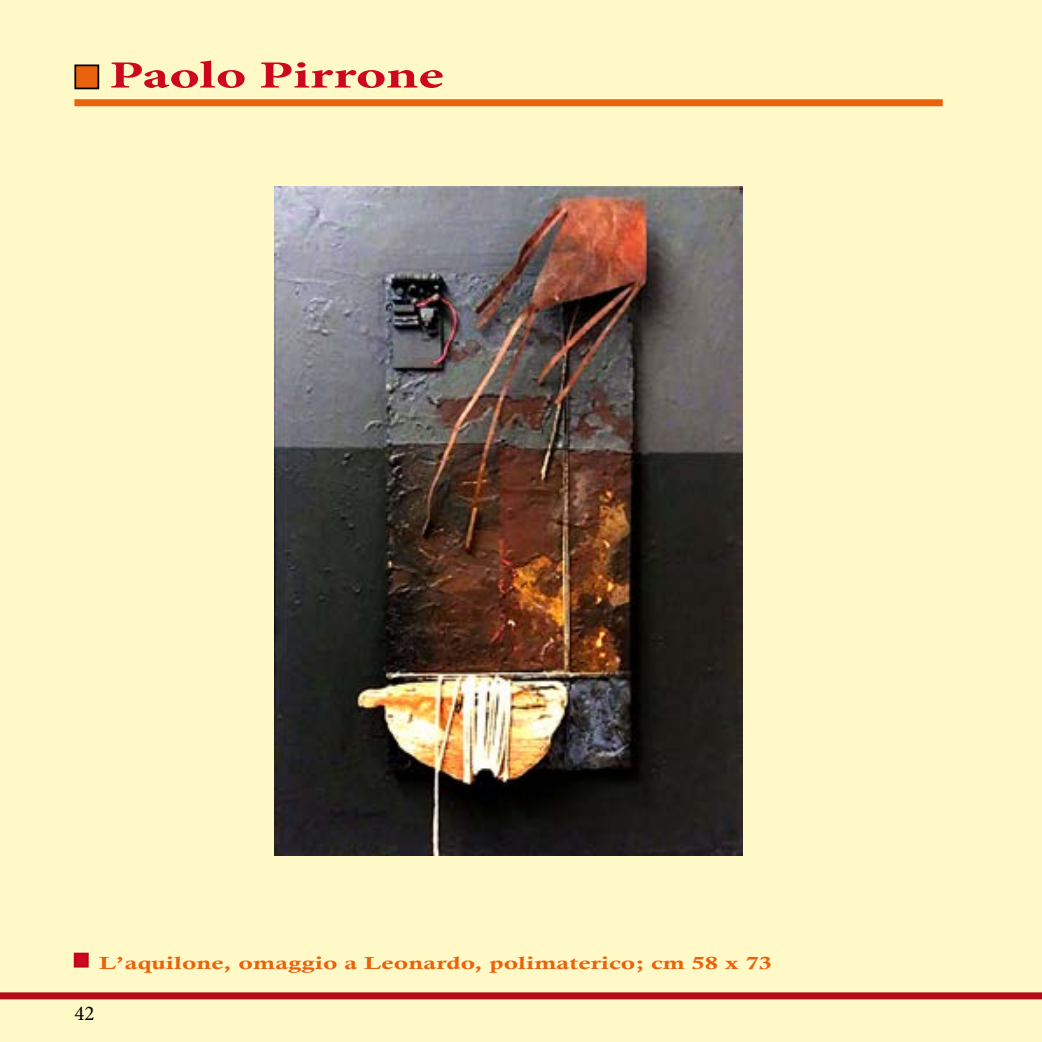
<style>
.page{position:relative;width:1042px;height:1042px;background:#fff9c7}
.page>*{position:absolute;margin:0;border:0;box-sizing:border-box;transform-origin:0 0}
.t1{font:700 38.5px "Minion Pro";color:#cd071e;scale:1.5 1}
.t2{font:21px "Minion Pro";color:#000}
.t3{font:17.5px "Calis MT Bol";color:#ea620e;scale:1.5 1}
</style>
<div class="page">
<div style="left:74px;top:952px;width:15px;height:15px;background:#cd071e;border:2px solid #b40b1a"></div>
<div style="left:0;top:992px;width:1042px;height:7px;background:#b40b1a"></div>
<div style="left:75px;top:65px;width:23px;height:23px;background:#ea620e"></div>
<div style="left:74px;top:64px;width:25px;height:25px;border:2px solid #000"></div>
<div style="left:74px;top:99px;width:869px;height:7px;background:#ea620e"></div>
<img style="left:275px;top:186px;width:467px;height:670px">
<h1 class="t1" style="left:109px;top:48px;width:224px">Paolo Pirrone</h1>
<p class="t3" style="left:99px;top:953px;width:450px">L’aquilone, omaggio a Leonardo, polimaterico; cm 58 x 73</p>
<p class="t2" style="left:74px;top:999px;width:22px">42</p>
</div>
